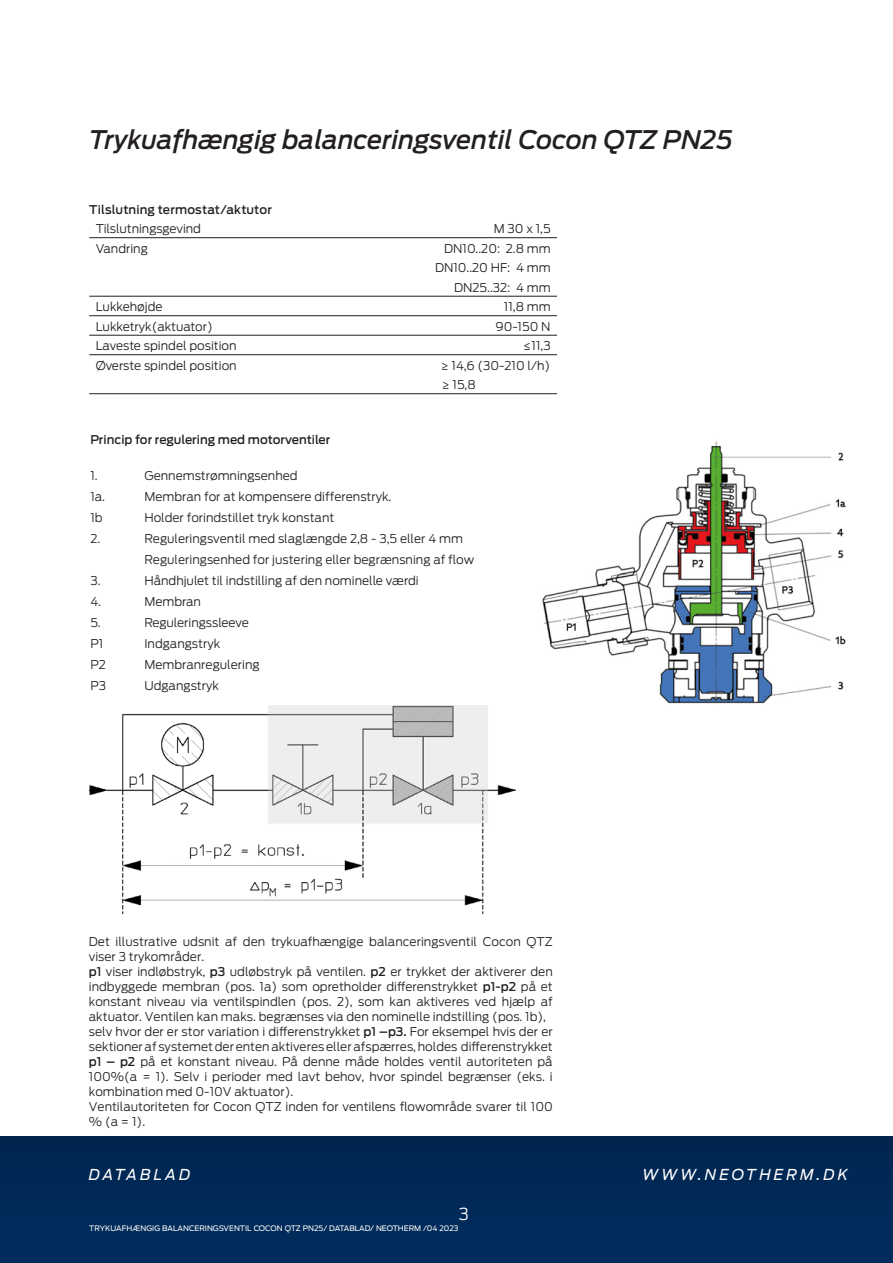
<style>
.page{position:relative;width:893px;height:1263px;background:#fff}
.page>*{position:absolute;margin:0;border:0;box-sizing:border-box;transform-origin:0 0}
.t1{font:italic 500 25.5px "Antenna";color:#231f20}
.t2{font:300 16.5px "Antenna";color:#fff}
.t3{font:italic 15px "Antenna";letter-spacing:.2em;color:#fff}
._01-55_HelveticaD{font:300 12px/15px "Antenna";color:#231f20}
.LAUF_NEU_1{font:300 12px/19.5px "Antenna";color:#231f20;text-align:right}
.overskrift_hvid{font:500 12px "Antenna";color:#231f20}
.t4{font:7.5px "Antenna";color:#fff}
.s1{font-weight:500}
</style>
<div class="page">
<div style="left:0;top:1137px;width:893px;height:126px;background:#002957"></div>
<hr style="left:89px;top:237px;width:468px;height:1px;background:#231f20">
<hr style="left:89px;top:296px;width:468px;height:1px;background:#231f20">
<hr style="left:89px;top:315px;width:468px;height:1px;background:#231f20">
<hr style="left:89px;top:335px;width:468px;height:1px;background:#231f20">
<hr style="left:89px;top:354px;width:468px;height:1px;background:#231f20">
<hr style="left:89px;top:393px;width:468px;height:1px;background:#231f20">
<img style="left:89px;top:705px;width:427px;height:209px">
<img style="left:542px;top:441px;width:304px;height:263px">
<h1 class="t1" style="left:89px;top:124px;width:645px">Trykuafhængig balanceringsventil Cocon QTZ PN25</h1>
<p class="overskrift_hvid" style="left:89px;top:202px;width:184px">Tilslutning termostat/aktutor</p>
<p class="LAUF_NEU_1" style="left:96px;top:219px;width:107px">Tilslutningsgevind</p>
<p class="LAUF_NEU_1" style="left:494px;top:219px;width:58px">M 30 x 1,5</p>
<p class="LAUF_NEU_1" style="left:96px;top:239px;width:54px">Vandring</p>
<p class="LAUF_NEU_1" style="left:435px;top:239px;width:117px">DN10..20: 2.8 mm<br>DN10..20 HF: 4 mm<br>DN25..32: 4 mm</p>
<p class="LAUF_NEU_1" style="left:96px;top:297px;width:68px">Lukkehøjde</p>
<p class="LAUF_NEU_1" style="left:504px;top:297px;width:48px">11,8 mm</p>
<p class="LAUF_NEU_1" style="left:96px;top:317px;width:119px">Lukketryk(aktuator)</p>
<p class="LAUF_NEU_1" style="left:496px;top:317px;width:57px">90-150 N</p>
<p class="LAUF_NEU_1" style="left:96px;top:336px;width:142px">Laveste spindel position</p>
<p class="LAUF_NEU_1" style="left:523px;top:336px;width:29px">≤11,3</p>
<p class="LAUF_NEU_1" style="left:96px;top:356px;width:143px">Øverste spindel position</p>
<p class="LAUF_NEU_1" style="left:440px;top:356px;width:111px;text-align:left">≥ 14,6 (30-210 l/h) ≥ 15,8</p>
<p class="overskrift_hvid" style="left:90px;top:433px;width:242px">Princip for regulering med motorventiler</p>
<p class="_01-55_HelveticaD" style="left:90px;top:469px;width:9px">1.</p>
<p class="_01-55_HelveticaD" style="left:144px;top:469px;width:155px">Gennemstrømningsenhed</p>
<p class="_01-55_HelveticaD" style="left:90px;top:490px;width:16px">1a.</p>
<p class="_01-55_HelveticaD" style="left:144px;top:490px;width:249px">Membran for at kompensere differenstryk.</p>
<p class="_01-55_HelveticaD" style="left:90px;top:511px;width:14px">1b</p>
<p class="_01-55_HelveticaD" style="left:144px;top:511px;width:192px">Holder forindstillet tryk konstant</p>
<p class="_01-55_HelveticaD" style="left:90px;top:532px;width:11px">2.</p>
<p class="_01-55_HelveticaD" style="left:144px;top:532px;width:320px">Reguleringsventil med slaglængde 2,8 - 3,5 eller 4 mm</p>
<p class="_01-55_HelveticaD" style="left:144px;top:553px;width:332px">Reguleringsenhed for justering eller begrænsning af flow</p>
<p class="_01-55_HelveticaD" style="left:90px;top:574px;width:12px">3.</p>
<p class="_01-55_HelveticaD" style="left:144px;top:574px;width:276px">Håndhjulet til indstilling af den nominelle værdi</p>
<p class="_01-55_HelveticaD" style="left:90px;top:595px;width:12px">4.</p>
<p class="_01-55_HelveticaD" style="left:144px;top:595px;width:58px">Membran</p>
<p class="_01-55_HelveticaD" style="left:90px;top:616px;width:12px">5.</p>
<p class="_01-55_HelveticaD" style="left:144px;top:616px;width:106px">Reguleringssleeve</p>
<p class="_01-55_HelveticaD" style="left:90px;top:637px;width:14px">P1</p>
<p class="_01-55_HelveticaD" style="left:144px;top:637px;width:77px">Indgangstryk</p>
<p class="_01-55_HelveticaD" style="left:90px;top:658px;width:17px">P2</p>
<p class="_01-55_HelveticaD" style="left:144px;top:658px;width:117px">Membranregulering</p>
<p class="_01-55_HelveticaD" style="left:90px;top:679px;width:17px">P3</p>
<p class="_01-55_HelveticaD" style="left:144px;top:679px;width:76px">Udgangstryk</p>
<p class="_01-55_HelveticaD" style="left:89px;top:934px;width:465px">Det illustrative udsnit af den trykuafhængige balanceringsventil Cocon QTZ viser 3 trykområder.</p>
<p class="_01-55_HelveticaD" style="left:89px;top:964px;width:465px;text-align:justify"><span class="s1">p1</span> viser indløbstryk, <span class="s1">p3</span> udløbstryk på ventilen. <span class="s1">p2</span> er trykket der aktiverer den indbyggede membran (pos. 1a) som opretholder differenstrykket <span class="s1">p1-p2</span> på et konstant niveau via ventilspindlen (pos. 2), som kan aktiveres ved hjælp af aktuator. Ventilen kan maks. begrænses via den nominelle indstilling (pos. 1b),</p>
<p class="_01-55_HelveticaD" style="left:89px;top:1024px;width:465px;text-align:justify">selv hvor der er stor variation i differenstrykket <span class="s1">p1 –p3.</span> For eksempel hvis der er sektioner af systemet der enten aktiveres eller afspærres, holdes differenstrykket <span class="s1">p1 – p2</span> på et konstant niveau. På denne måde holdes ventil autoriteten på 100%(a = 1). Selv i perioder med lavt behov, hvor spindel begrænser (eks. i kombination med 0-10V aktuator).</p>
<p class="_01-55_HelveticaD" style="left:89px;top:1099px;width:465px">Ventilautoriteten for Cocon QTZ inden for ventilens flowområde svarer til 100 % (a = 1).</p>
<p class="t3" style="left:89px;top:1166px;width:103px">DATABLAD</p>
<p class="t3" style="left:642px;top:1166px;width:207px">WWW.NEOTHERM.DK</p>
<h2 class="t2" style="left:459px;top:1204px;width:12px">3</h2>
<p class="t4" style="left:89px;top:1224px;width:371px">TRYKUAFHÆNGIG BALANCERINGSVENTIL COCON QTZ PN25/ DATABLAD/ NEOTHERM /04 2023</p>
</div>
